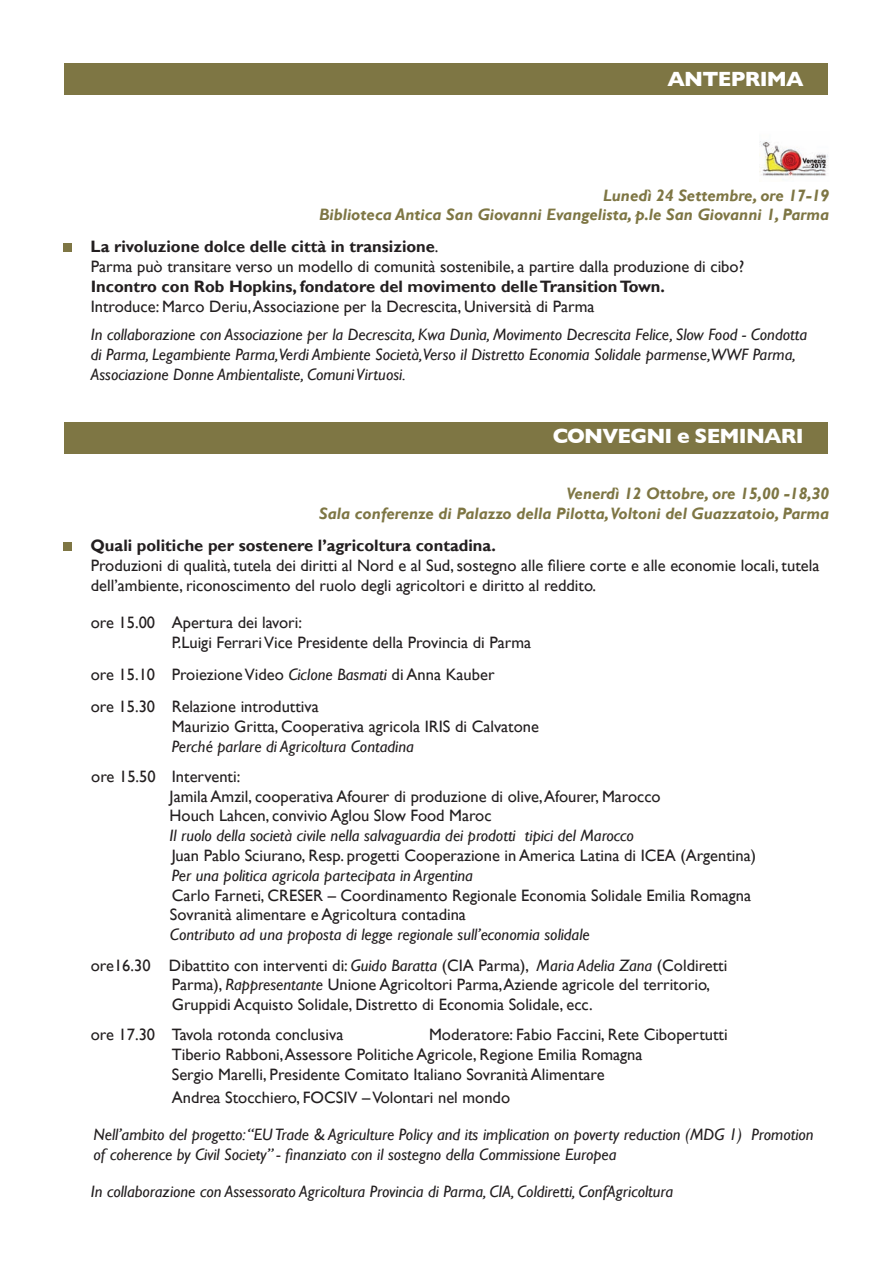
<style>
.page{position:relative;width:893px;height:1263px;background:#fff}
.page>*{position:absolute;margin:0;border:0;box-sizing:border-box;transform-origin:0 0}
.t1{font:700 21px "Gill Sans";letter-spacing:-.035em;color:#fff}
.t2{font:16.5px/19.8px "Gill Sans";color:#231f20}
.t3{font:italic 16.5px/19.8px "Gill Sans";color:#231f20}
.t4{font:italic 700 16.5px/19.8px "Gill Sans";color:#7e7644;text-align:right}
.t5{font:700 16.5px "Gill Sans";color:#231f20}
.s1{font-weight:700}
.s2{font-style:italic}
.s3{font-style:normal}
</style>
<div class="page">
<div style="left:65px;top:422px;width:763px;height:32px;background:#7e7644"></div>
<div style="left:65px;top:63px;width:763px;height:32px;background:#7e7644"></div>
<img style="left:759px;top:141px;width:69px;height:39px">
<div style="left:64px;top:244px;width:8px;height:8px;background:#7e7644"></div>
<div style="left:64px;top:543px;width:8px;height:8px;background:#7e7644"></div>
<p class="t1" style="left:667px;top:67px;width:138px">ANTEPRIMA</p>
<p class="t4" style="left:319px;top:186px;width:512px">Lunedì 24 Settembre, ore 17-19<br>Biblioteca Antica San Giovanni Evangelista, p.le San Giovanni 1, Parma</p>
<p class="t2" style="left:91px;top:237px;width:655px"><span class="s1">La rivoluzione dolce delle città in transizione</span>.<br>Parma può transitare verso un modello di comunità sostenibile, a partire dalla produzione di cibo?</p>
<p class="t5" style="left:91px;top:276px;width:576px">Incontro con Rob Hopkins, fondatore del movimento delle Transition Town.</p>
<p class="t2" style="left:91px;top:296px;width:505px">Introduce: Marco Deriu, Associazione per la Decrescita, Università di Parma</p>
<p class="t3" style="left:91px;top:325px;width:718px">In collaborazione con Associazione per la Decrescita, Kwa Dunìa, Movimento Decrescita Felice, Slow Food - Condotta di Parma, Legambiente Parma,Verdi Ambiente Società,Verso il Distretto Economia Solidale parmense,WWF Parma,<br>Associazione Donne Ambientaliste, Comuni Virtuosi.</p>
<p class="t1" style="left:553px;top:424px;width:253px">CONVEGNI E SEMINARI</p>
<p class="t4" style="left:319px;top:484px;width:511px">Venerdì 12 Ottobre, ore 15,00 -18,30<br>Sala conferenze di Palazzo della Pilotta, Voltoni del Guazzatoio, Parma</p>
<p class="t5" style="left:91px;top:536px;width:407px">Quali politiche per sostenere l’agricoltura contadina.</p>
<p class="t2" style="left:91px;top:556px;width:730px">Produzioni di qualità, tutela dei diritti al Nord e al Sud, sostegno alle filiere corte e alle economie locali, tutela dell’ambiente, riconoscimento del ruolo degli agricoltori e diritto al reddito.</p>
<p class="t2" style="left:172px;top:613px;width:361px;text-indent:-81px">ore 15.00 Apertura dei lavori:<br>P.Luigi Ferrari Vice Presidente della Provincia di Parma</p>
<p class="t2" style="left:91px;top:659px;width:405px;line-height:31.8px">ore 15.10 Proiezione Video <span class="s2">Ciclone Basmati</span> di Anna Kauber ore 15.30 Relazione introduttiva</p>
<p class="t2" style="left:172px;top:716px;width:369px">Maurizio Gritta, Cooperativa agricola IRIS di Calvatone</p>
<p class="t3" style="left:172px;top:736px;width:244px">Perché parlare di Agricoltura Contadina</p>
<p class="t2" style="left:170px;top:767px;width:493px;text-indent:-78px">ore 15.50 Interventi:<br>Jamila Amzil, cooperativa Afourer di produzione di olive, Afourer, Marocco<br>Houch Lahcen, convivio Aglou Slow Food Maroc</p>
<p class="t3" style="left:170px;top:826px;width:466px">Il ruolo della società civile nella salvaguardia dei prodotti tipici del Marocco</p>
<p class="t2" style="left:172px;top:846px;width:586px">Juan Pablo Sciurano, Resp. progetti Cooperazione in America Latina di ICEA (Argentina)</p>
<p class="t3" style="left:172px;top:866px;width:303px">Per una politica agricola partecipata in Argentina</p>
<p class="t2" style="left:170px;top:885px;width:583px">Carlo Farneti, CRESER – Coordinamento Regionale Economia Solidale Emilia Romagna<br>Sovranità alimentare e Agricoltura contadina</p>
<p class="t3" style="left:91px;top:920px;width:638px;line-height:30.3px;text-indent:79px">Contributo ad una proposta di legge regionale sull’economia solidale<br><span class="s3">ore16.30 Dibattito con interventi di:</span> Guido Baratta <span class="s3">(CIA Parma),</span> Maria Adelia Zana <span class="s3">(Coldiretti</span></p>
<p class="t2" style="left:172px;top:975px;width:540px">Parma), <span class="s2">Rappresentante</span> Unione Agricoltori Parma, Aziende agricole del territorio,<br>Gruppidi Acquisto Solidale, Distretto di Economia Solidale, ecc.</p>
<p class="t2" style="left:91px;top:1025px;width:254px">ore 17.30 Tavola rotonda conclusiva</p>
<p class="t2" style="left:172px;top:1025px;width:557px;text-indent:257px">Moderatore: Fabio Faccini, Rete Cibopertutti<br>Tiberio Rabboni, Assessore Politiche Agricole, Regione Emilia Romagna<br>Sergio Marelli, Presidente Comitato Italiano Sovranità Alimentare</p>
<p class="t2" style="left:172px;top:1088px;width:340px">Andrea Stocchiero, FOCSIV – Volontari nel mondo</p>
<p class="t3" style="left:94px;top:1124px;width:721px">Nell’ambito del progetto: “EU Trade &amp; Agriculture Policy and its implication on poverty reduction (MDG 1) Promotion of coherence by Civil Society” - finanziato con il sostegno della Commissione Europea</p>
<p class="t3" style="left:91px;top:1182px;width:584px">In collaborazione con Assessorato Agricoltura Provincia di Parma, CIA, Coldiretti, ConfAgricoltura</p>
</div>
